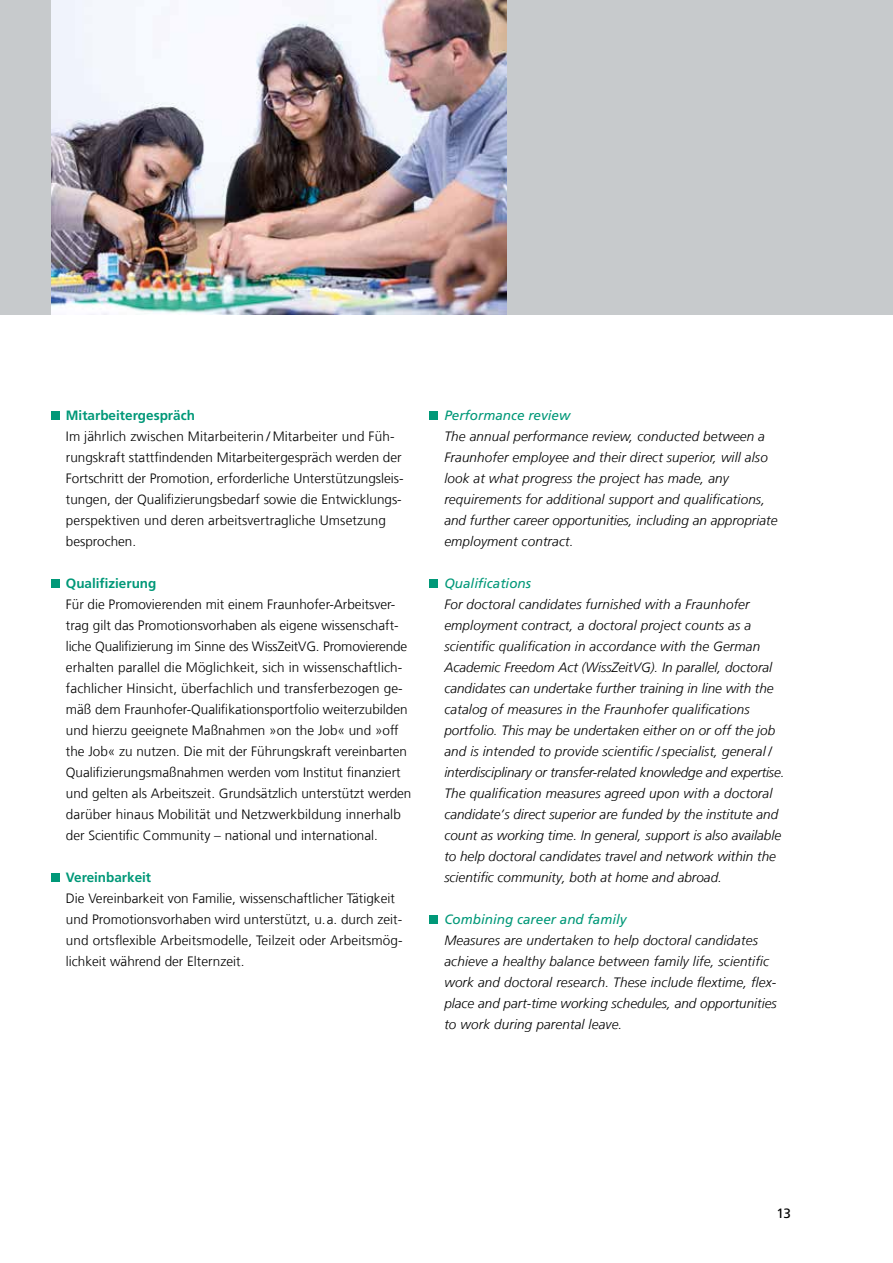
<style>
.page{position:relative;width:893px;height:1263px;background:#fff}
.page>*{position:absolute;margin:0;border:0;box-sizing:border-box;transform-origin:0 0}
.t1{font:italic 300 13.5px/21px "Frutiger LT Com";letter-spacing:.01em;color:#000}
.t2{font:300 13.5px/21px "Frutiger LT Com";color:#000}
.t3{font:italic 13.5px "Frutiger LT Com";color:#009878}
.t4{font:700 13.5px "Frutiger LT Com";color:#009878}
.t5{font:13.5px "Frutiger LT Com";color:#000}
</style>
<div class="page">
<div style="left:51px;top:411px;width:8px;height:9px;background:#009878"></div>
<div style="left:51px;top:579px;width:8px;height:9px;background:#009878"></div>
<div style="left:51px;top:873px;width:8px;height:9px;background:#009878"></div>
<div style="left:0;top:0;width:51px;height:315px;background:#c7cacc"></div>
<div style="left:429px;top:411px;width:9px;height:9px;background:#009878"></div>
<div style="left:429px;top:579px;width:9px;height:9px;background:#009878"></div>
<div style="left:429px;top:915px;width:9px;height:9px;background:#009878"></div>
<img style="left:51px;top:0;width:456px;height:315px">
<div style="left:507px;top:0;width:386px;height:315px;background:#c7cacc"></div>
<p class="t4" style="left:66px;top:407px;width:131px">Mitarbeitergespräch</p>
<p class="t2" style="left:66px;top:426px;width:339px">Im jährlich zwischen Mitarbeiterin / Mitarbeiter und Füh&shy;rungskraft stattfindenden Mitarbeitergespräch werden der Fortschritt der Promotion, erforderliche Unterstützungsleis&shy;tungen, der Qualifizierungsbedarf sowie die Entwicklungs&shy;perspektiven und deren arbeitsvertragliche Umsetzung besprochen.</p>
<p class="t4" style="left:66px;top:575px;width:92px">Qualifizierung</p>
<p class="t2" style="left:66px;top:594px;width:347px">Für die Promovierenden mit einem Fraunhofer-Arbeitsver&shy;trag gilt das Promotionsvorhaben als eigene wissenschaft&shy;liche Qualifizierung im Sinne des WissZeitVG. Promovierende erhalten parallel die Möglichkeit, sich in wissenschaftlich&shy;fachlicher Hinsicht, überfachlich und transferbezogen ge&shy;mäß dem Fraunhofer-Qualifikationsportfolio weiterzubilden und hierzu geeignete Maßnahmen »on the Job« und »off the Job« zu nutzen. Die mit der Führungskraft vereinbarten Qualifizierungsmaßnahmen werden vom Institut finanziert und gelten als Arbeitszeit. Grundsätzlich unterstützt werden darüber hinaus Mobilität und Netzwerkbildung innerhalb der Scientific Community – national und international.</p>
<p class="t4" style="left:66px;top:869px;width:87px">Vereinbarkeit</p>
<p class="t2" style="left:66px;top:888px;width:338px">Die Vereinbarkeit von Familie, wissenschaftlicher Tätigkeit und Promotionsvorhaben wird unterstützt, u. a. durch zeit&shy;und ortsflexible Arbeitsmodelle, Teilzeit oder Arbeitsmög&shy;lichkeit während der Elternzeit.</p>
<p class="t3" style="left:444px;top:407px;width:128px">Performance review</p>
<p class="t1" style="left:444px;top:426px;width:335px">The annual performance review, conducted between a Fraunhofer employee and their direct superior, will also look at what progress the project has made, any requirements for additional support and qualifications, and further career opportunities, including an appropriate employment contract.</p>
<p class="t3" style="left:444px;top:575px;width:88px">Qualifications</p>
<p class="t1" style="left:444px;top:594px;width:342px">For doctoral candidates furnished with a Fraunhofer employment contract, a doctoral project counts as a scientific qualification in accordance with the German Academic Freedom Act (WissZeitVG). In parallel, doctoral candidates can undertake further training in line with the catalog of measures in the Fraunhofer qualifications portfolio. This may be undertaken either on or off the job and is intended to provide scientific / specialist, general / interdisciplinary or transfer-related knowledge and expertise.<br>The qualification measures agreed upon with a doctoral candidate’s direct superior are funded by the institute and count as working time. In general, support is also available to help doctoral candidates travel and network within the scientific community, both at home and abroad.</p>
<p class="t3" style="left:444px;top:911px;width:184px">Combining career and family</p>
<p class="t1" style="left:444px;top:930px;width:334px">Measures are undertaken to help doctoral candidates achieve a healthy balance between family life, scientific work and doctoral research. These include flextime, flex&shy;place and part-time working schedules, and opportunities to work during parental leave.</p>
<p class="t5" style="left:776px;top:1205px;width:16px">13</p>
</div>
